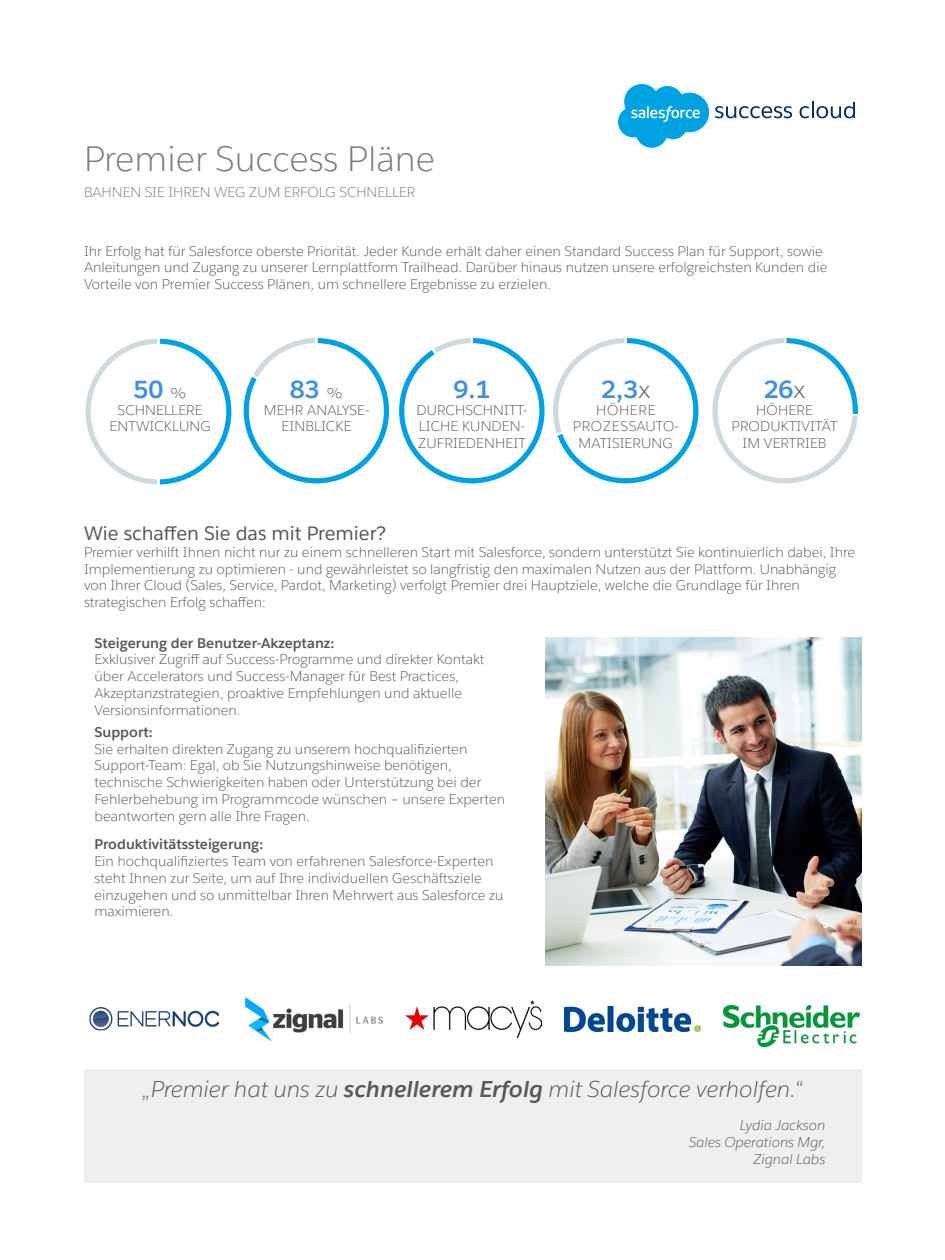
<style>
.page{position:relative;width:945px;height:1260px;background:#fff}
.page>*{position:absolute;margin:0;border:0;box-sizing:border-box;transform-origin:0 0}
.t1{font:300 35px "Salesforce Sans";color:#787a7d}
.t2{font:700 24.5px "Salesforce Sans";color:#418fde}
.Customer_Quote{font:italic 300 22.75px "Salesforce Sans";color:#57585a}
.Sub_heads{font:19.25px "Salesforce Sans";color:#57585a}
.SF_Body{font:300 14px/16.8px "Salesforce Sans";color:#57585a}
.Sub_heads-2{font:300 14px/16.8px "Salesforce Sans";color:#57585a}
.Customer_Quote-2{font:italic 300 14px/16.8px "Salesforce Sans";color:#57585a;text-align:right}
.t3{font:300 14px "Salesforce Sans";color:#787a7d}
.s1{font-weight:300;font-size:14px;color:#57585a}
.s2{font-weight:300;color:#57585a}
.s3{font-weight:700}
</style>
<div class="page">
<div style="left:84px;top:1069px;width:777px;height:114px;background:#edeff0"></div>
<svg style="left:712px;top:338px;width:146px;height:146px"></svg>
<svg style="left:85px;top:338px;width:614px;height:147px"></svg>
<svg style="left:618px;top:84px;width:91px;height:64px"></svg>
<svg style="left:715px;top:106px;width:77px;height:12px"></svg>
<svg style="left:800px;top:102px;width:55px;height:16px"></svg>
<img style="left:89px;top:1007px;width:130px;height:24px">
<img style="left:246px;top:997px;width:136px;height:44px">
<img style="left:405px;top:1001px;width:136px;height:36px">
<img style="left:564px;top:1006px;width:137px;height:26px">
<img style="left:724px;top:1006px;width:136px;height:40px">
<img style="left:546px;top:638px;width:315px;height:328px">
<p class="t1" style="left:84px;top:137px;width:353px">Premier Success Pläne</p>
<p class="t3" style="left:84px;top:184px;width:333px">BAHNEN SIE IHREN WEG ZUM ERFOLG SCHNELLER</p>
<p class="SF_Body" style="left:84px;top:242px;width:745px">Ihr Erfolg hat für Salesforce oberste Priorität. Jeder Kunde erhält daher einen Standard Success Plan für Support, sowie<br>Anleitungen und Zugang zu unserer Lernplattform Trailhead. Darüber hinaus nutzen unsere erfolgreichsten Kunden die<br>Vorteile von Premier Success Plänen, um schnellere Ergebnisse zu erzielen.</p>
<p class="t2" style="left:133px;top:373px;width:55px">50 <span class="s1">%</span></p>
<p class="SF_Body" style="left:118px;top:401px;width:87px">SCHNELLERE</p>
<p class="SF_Body" style="left:110px;top:418px;width:103px">ENTWICKLUNG</p>
<p class="t2" style="left:290px;top:373px;width:55px">83 <span class="s1">%</span></p>
<p class="SF_Body" style="left:264px;top:401px;width:107px;text-align:center">MEHR ANALYSE-<br>EINBLICKE</p>
<p class="t2" style="left:454px;top:373px;width:38px">9.1</p>
<p class="SF_Body" style="left:416px;top:401px;width:113px">DURCHSCHNITT-<br>LICHE KUNDEN-<br>ZUFRIEDENHEIT</p>
<p class="t2" style="left:601px;top:373px;width:51px">2,3<span class="s2">x</span></p>
<p class="SF_Body" style="left:573px;top:401px;width:107px;text-align:center">HÖHERE<br>PROZESSAUTO-<br>MATISIERUNG</p>
<p class="t2" style="left:764px;top:373px;width:43px">26<span class="s2">x</span></p>
<p class="SF_Body" style="left:732px;top:401px;width:107px;text-align:center">HÖHERE<br>PRODUKTIVITÄT<br>IM VERTRIEB</p>
<p class="Sub_heads" style="left:84px;top:521px;width:304px">Wie schaffen Sie das mit Premier?</p>
<p class="SF_Body" style="left:84px;top:543px;width:773px">Premier verhilft Ihnen nicht nur zu einem schnelleren Start mit Salesforce, sondern unterstützt Sie kontinuierlich dabei, Ihre Implementierung zu optimieren - und gewährleistet so langfristig den maximalen Nutzen aus der Plattform. Unabhängig von Ihrer Cloud (Sales, Service, Pardot, Marketing) verfolgt Premier drei Hauptziele, welche die Grundlage für Ihren strategischen Erfolg schaffen:</p>
<p class="Sub_heads-2" style="left:94px;top:634px;width:391px"><span class="s3">Steigerung der Benutzer-Akzeptanz:<br></span>Exklusiver Zugriff auf Success-Programme und direkter Kontakt über Accelerators und Success-Manager für Best Practices, Akzeptanzstrategien, proaktive Empfehlungen und aktuelle Versionsinformationen.</p>
<p class="Sub_heads-2" style="left:94px;top:723px;width:412px"><span class="s3">Support:<br></span>Sie erhalten direkten Zugang zu unserem hochqualifizierten Support-Team: Egal, ob Sie Nutzungshinweise benötigen, technische Schwierigkeiten haben oder Unterstützung bei der Fehlerbehebung im Programmcode wünschen – unsere Experten beantworten gern alle Ihre Fragen.</p>
<p class="SF_Body" style="left:94px;top:836px;width:411px"><span class="s3">Produktivitätssteigerung:<br></span>Ein hochqualifiziertes Team von erfahrenen Salesforce-Experten steht Ihnen zur Seite, um auf Ihre individuellen Geschäftsziele einzugehen und so unmittelbar Ihren Mehrwert aus Salesforce zu maximieren.</p>
<p class="Customer_Quote" style="left:142px;top:1075px;width:662px">„Premier hat uns zu <span class="s3">schnellerem Erfolg</span> mit Salesforce verholfen.“</p>
<p class="Customer_Quote-2" style="left:689px;top:1117px;width:138px">Lydia Jackson<br>Sales Operations Mgr,<br>Zignal Labs</p>
</div>
